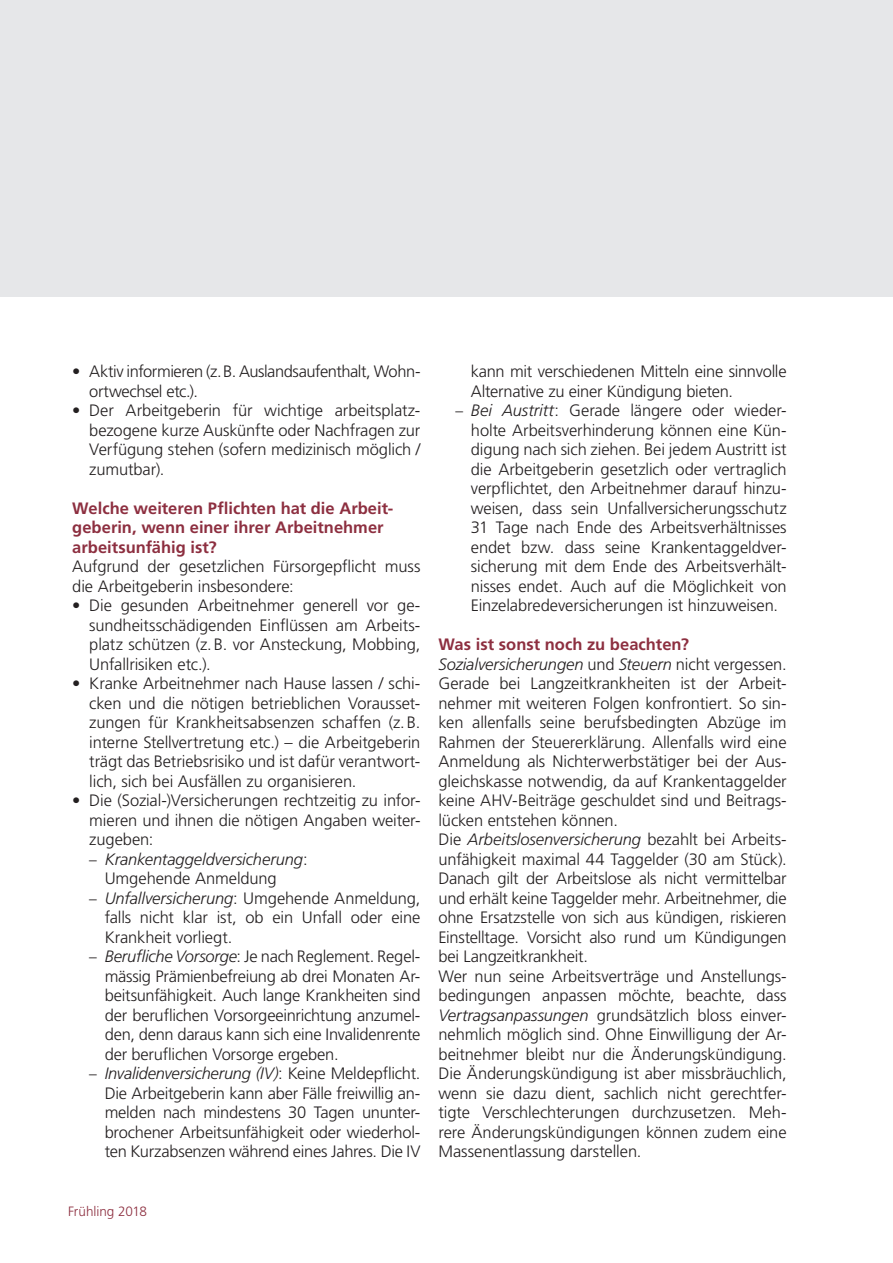
<style>
.page{position:relative;width:893px;height:1263px;background:#fff}
.page>*{position:absolute;margin:0;border:0;box-sizing:border-box;transform-origin:0 0}
.t1{font:300 16.5px/19.5px "Frutiger LT Std";letter-spacing:-.01em;color:#231f20;text-align:justify}
.t2{font:700 16.5px/19.5px "Frutiger LT Std";color:#8d2f40}
.t3{font:italic 300 16.5px/19.5px "Frutiger LT Std";letter-spacing:-.005em;color:#231f20}
.t4{font:300 13.5px "Frutiger LT Std";letter-spacing:-.005em;color:#8d2f40}
.s1{font-style:normal;font-size:15.3px}
.s2{font-style:normal}
.s3{font-size:15.3px}
.s4{font-style:italic}
.s5{font-weight:700;color:#8d2f40}
</style>
<div class="page">
<div style="left:0;top:0;width:893px;height:296px;background:#e6e7e9"></div>
<p class="t1" style="left:89px;top:362px;width:333px;text-indent:-17px">• Aktiv informieren (z.B. Auslandsaufenthalt, Wohn&shy;ortwechsel etc.).</p>
<p class="t1" style="left:89px;top:401px;width:333px;text-indent:-17px">• Der Arbeitgeberin für wichtige arbeitsplatz&shy;bezogene kurze Auskünfte oder Nachfragen zur Verfügung stehen (sofern medizinisch möglich / zumutbar).</p>
<p class="t2" style="left:72px;top:498px;width:323px">Welche weiteren Pflichten hat die Arbeit&shy;geberin, wenn einer ihrer Arbeitnehmer arbeitsunfähig ist?</p>
<p class="t1" style="left:72px;top:557px;width:350px">Aufgrund der gesetzlichen Fürsorgepflicht muss die Arbeitgeberin insbesondere:</p>
<p class="t1" style="left:89px;top:596px;width:333px;text-indent:-17px">• Die gesunden Arbeitnehmer generell vor ge&shy;sundheitsschädigenden Einflüssen am Arbeits&shy;platz schützen (z.B. vor Ansteckung, Mobbing, Unfallrisiken etc.).</p>
<p class="t1" style="left:89px;top:674px;width:333px;text-indent:-17px">• Kranke Arbeitnehmer nach Hause lassen / schi&shy;cken und die nötigen betrieblichen Vorausset&shy;zungen für Krankheitsabsenzen schaffen (z.B. interne Stellvertretung etc.) – die Arbeitgeberin trägt das Betriebsrisiko und ist dafür verantwort&shy;lich, sich bei Ausfällen zu organisieren.</p>
<p class="t1" style="left:89px;top:791px;width:333px;text-indent:-17px">• Die (Sozial-)Versicherungen rechtzeitig zu infor&shy;mieren und ihnen die nötigen Angaben weiter&shy;zugeben:</p>
<p class="t3" style="left:105px;top:849px;width:204px;text-indent:-15px"><span class="s1">–</span> Krankentaggeldversicherung<span class="s2">:<br>Umgehende Anmeldung</span></p>
<p class="t1" style="left:105px;top:888px;width:317px;text-indent:-15px"><span class="s3">–</span> <span class="s4">Unfallversicherung</span>: Umgehende Anmeldung, falls nicht klar ist, ob ein Unfall oder eine Krankheit vorliegt.</p>
<p class="t1" style="left:105px;top:947px;width:317px;text-indent:-15px"><span class="s3">–</span> <span class="s4">Berufliche Vorsorge</span>: Je nach Reglement. Regel&shy;mässig Prämienbefreiung ab drei Monaten Ar&shy;beitsunfähigkeit. Auch lange Krankheiten sind der beruflichen Vorsorgeeinrichtung anzumel&shy;den, denn daraus kann sich eine Invalidenrente der beruflichen Vorsorge ergeben.</p>
<p class="t1" style="left:105px;top:1064px;width:317px;text-indent:-15px"><span class="s3">–</span> <span class="s4">Invalidenversicherung (IV)</span>: Keine Meldepflicht.<br>Die Arbeitgeberin kann aber Fälle freiwillig an&shy;melden nach mindestens 30 Tagen ununter&shy;brochener Arbeitsunfähigkeit oder wiederhol&shy;ten Kurzabsenzen während eines Jahres. Die IV</p>
<p class="t1" style="left:471px;top:362px;width:317px">kann mit verschiedenen Mitteln eine sinnvolle<br>Alternative zu einer Kündigung bieten.</p>
<p class="t1" style="left:471px;top:401px;width:317px;text-indent:-15px"><span class="s3">–</span> <span class="s4">Bei Austritt</span>: Gerade längere oder wieder&shy;holte Arbeitsverhinderung können eine Kün&shy;digung nach sich ziehen. Bei jedem Austritt ist die Arbeitgeberin gesetzlich oder vertraglich verpflichtet, den Arbeitnehmer darauf hinzu&shy;weisen, dass sein Unfallversicherungsschutz 31 Tage nach Ende des Arbeitsverhältnisses endet bzw. dass seine Krankentaggeldver&shy;sicherung mit dem Ende des Arbeitsverhält&shy;nisses endet. Auch auf die Möglichkeit von Einzelabredeversicherungen ist hinzuweisen.</p>
<p class="t1" style="left:438px;top:635px;width:350px;text-align:left"><span class="s5">Was ist sonst noch zu beachten?<br></span><span class="s4">Sozialversicherungen</span> und <span class="s4">Steuern</span> nicht vergessen.<br>Gerade bei Langzeitkrankheiten ist der Arbeit&shy;nehmer mit weiteren Folgen konfrontiert. So sin&shy;ken allenfalls seine berufsbedingten Abzüge im Rahmen der Steuererklärung. Allenfalls wird eine Anmeldung als Nichterwerbstätiger bei der Aus&shy;gleichskasse notwendig, da auf Krankentaggelder keine AHV-Beiträge geschuldet sind und Beitrags&shy;lücken entstehen können.<br>Die <span class="s4">Arbeitslosenversicherung</span> bezahlt bei Arbeits&shy;unfähigkeit maximal 44 Taggelder (30 am Stück).<br>Danach gilt der Arbeitslose als nicht vermittelbar und erhält keine Taggelder mehr. Arbeitnehmer, die ohne Ersatzstelle von sich aus kündigen, riskieren Einstelltage. Vorsicht also rund um Kündigungen bei Langzeitkrankheit.<br>Wer nun seine Arbeitsverträge und Anstellungs&shy;bedingungen anpassen möchte, beachte, dass <span class="s4">Vertragsanpassungen</span> grundsätzlich bloss einver&shy;nehmlich möglich sind. Ohne Einwilligung der Ar&shy;beitnehmer bleibt nur die Änderungskündigung.<br>Die Änderungskündigung ist aber missbräuchlich, wenn sie dazu dient, sachlich nicht gerechtfer&shy;tigte Verschlechterungen durchzusetzen. Meh&shy;rere Änderungskündigungen können zudem eine Massenentlassung darstellen.</p>
<p class="t4" style="left:68px;top:1203px;width:80px">Frühling 2018</p>
</div>
